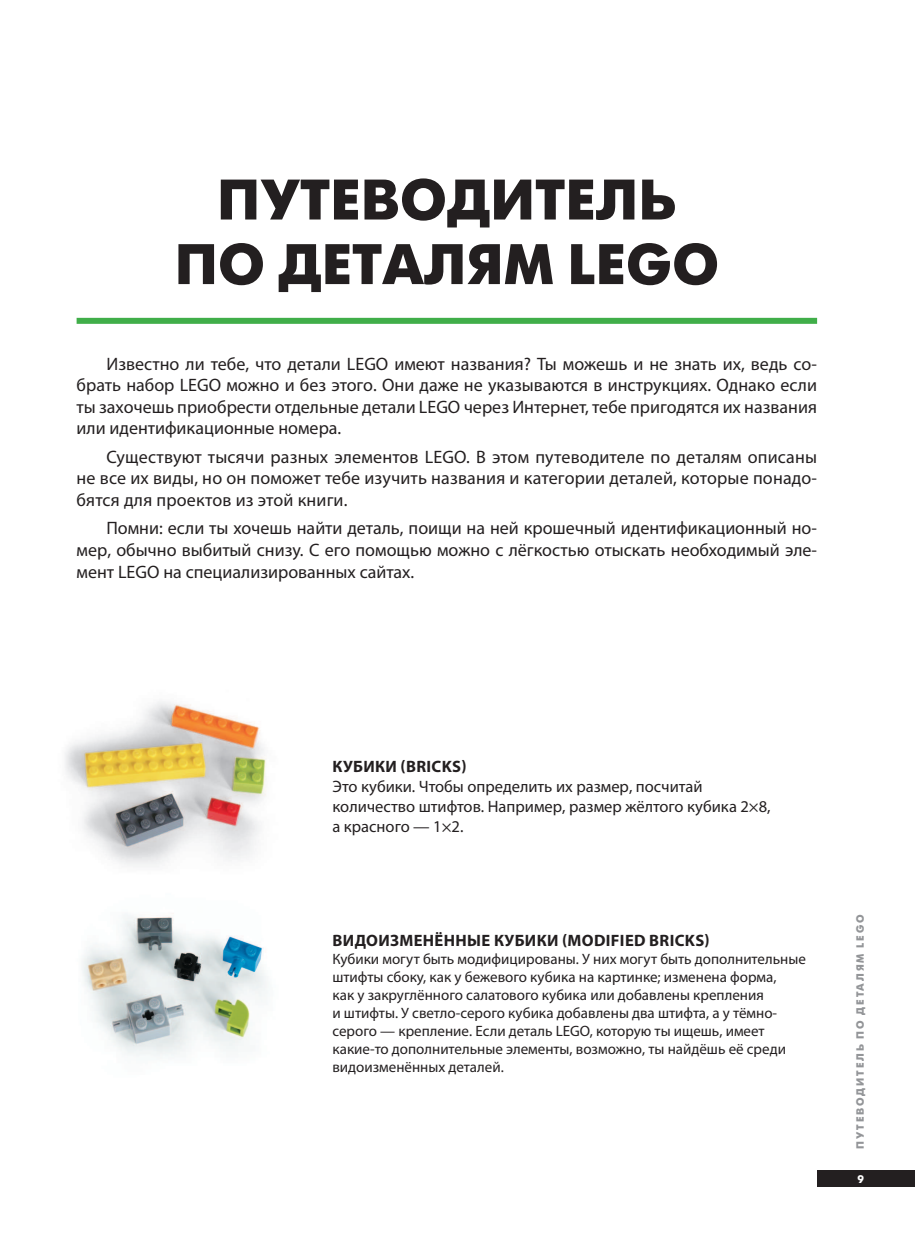
<style>
.page{position:relative;width:915px;height:1234px;background:#fff}
.page>*{position:absolute;margin:0;border:0;box-sizing:border-box;transform-origin:0 0}
.t1{font:700 57px/64.5px "Futura Futuris";letter-spacing:.01em;color:#231f20;text-align:center}
.t2{font:18px/21.6px "Myriad Pro";color:#231f20;text-align:justify}
.t3{font:16.5px/19.8px "Myriad Pro";color:#231f20}
.t4{font:700 16.5px "Myriad Pro";letter-spacing:.02em;color:#231f20}
.t5{font:15px/18px "Myriad Pro";color:#231f20}
.t6{font:700 10.95px "Futura Futuris";color:#fff}
.t7{font:700 10.5px "Futura Futuris";letter-spacing:.18em;color:#939598}
</style>
<div class="page">
<img style="left:65px;top:701px;width:201px;height:159px">
<img style="left:82px;top:860px;width:186px;height:196px">
<div style="left:77px;top:318px;width:739px;height:6px;background:#40ae49"></div>
<div style="left:816px;top:1170px;width:98px;height:16px;background:#231f20"></div>
<h1 class="t1" style="left:175px;top:165px;width:545px">ПУТЕВОДИТЕЛЬ<br>ПО ДЕТАЛЯМ LEGO</h1>
<p class="t2" style="left:77px;top:354px;width:741px;text-indent:30px">Известно ли тебе, что детали LEGO имеют названия? Ты можешь и не знать их, ведь со&shy;брать набор LEGO можно и без этого. Они даже не указываются в инструкциях. Однако если ты захочешь приобрести отдельные детали LEGO через Интернет, тебе пригодятся их названия или идентификационные номера.</p>
<p class="t2" style="left:77px;top:447px;width:741px;text-indent:30px">Существуют тысячи разных элементов LEGO. В этом путеводителе по деталям описаны не все их виды, но он поможет тебе изучить названия и категории деталей, которые понадо&shy;бятся для проектов из этой книги.</p>
<p class="t2" style="left:77px;top:519px;width:741px;text-indent:30px">Помни: если ты хочешь найти деталь, поищи на ней крошечный идентификационный но&shy;мер, обычно выбитый снизу. С его помощью можно с лёгкостью отыскать необходимый эле&shy;мент LEGO на специализированных сайтах.</p>
<p class="t4" style="left:332px;top:758px;width:135px">КУБИКИ (BRICKS)</p>
<p class="t3" style="left:332px;top:777px;width:439px">Это кубики. Чтобы определить их размер, посчитай количество штифтов. Например, размер жёлтого кубика 2×8, а красного — 1×2.</p>
<p class="t4" style="left:332px;top:931px;width:378px">ВИДОИЗМЕНЁННЫЕ КУБИКИ (MODIFIED BRICKS)</p>
<p class="t5" style="left:332px;top:950px;width:474px">Кубики могут быть модифицированы. У них могут быть дополнительные штифты сбоку, как у бежевого кубика на картинке; изменена форма,<br>как у закруглённого салатового кубика или добавлены крепления<br>и штифты. У светло-серого кубика добавлены два штифта, а у тёмно&shy;серого — крепление. Если деталь LEGO, которую ты ищешь, имеет какие-то дополнительные элементы, возможно, ты найдёшь её среди видоизменённых деталей.</p>
<p class="t7" style="left:854px;top:1148px;width:236px;rotate:-90deg">ПУТЕВОДИТЕЛЬ ПО ДЕТАЛЯМ LEGO</p>
<p class="t6" style="left:857px;top:1172px;width:8px">9</p>
</div>
